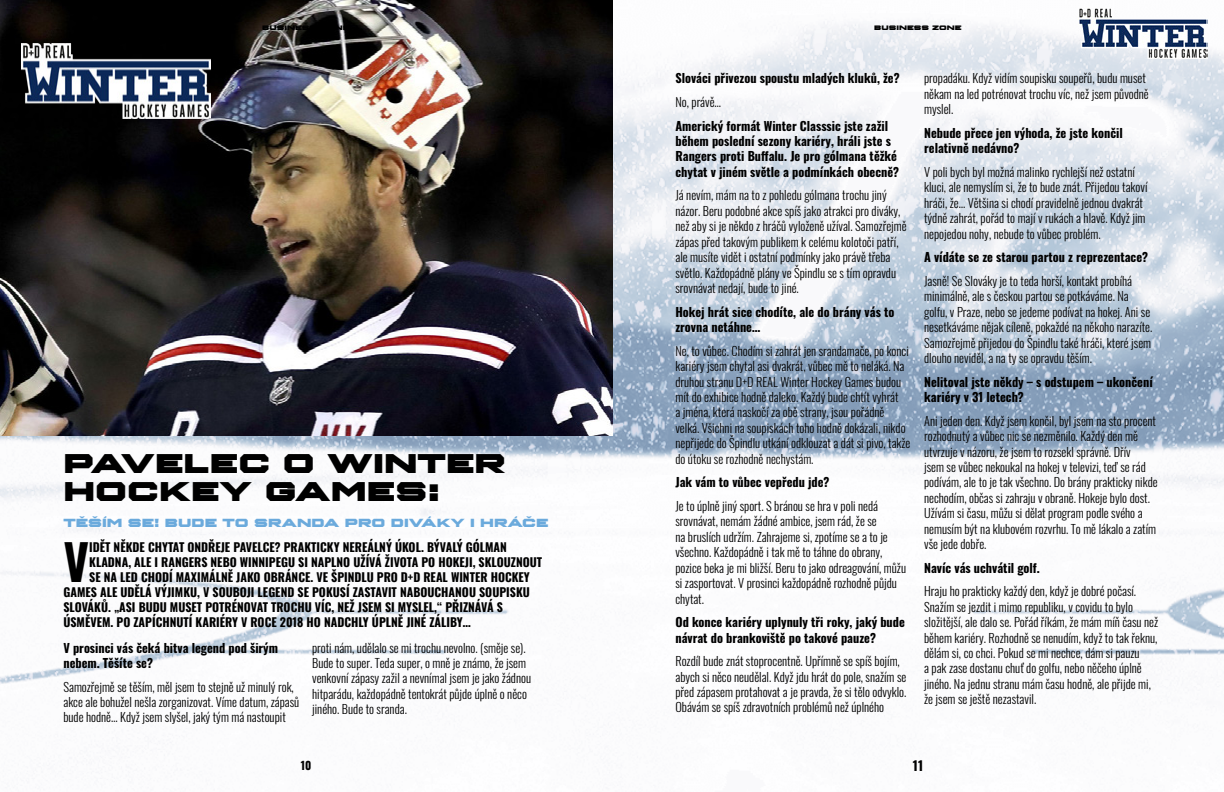
<style>
.page{position:relative;width:1224px;height:792px;background:#fff}
.page>*{position:absolute;margin:0;border:0;box-sizing:border-box;transform-origin:0 0}
.t1{font:700 49px "Oswald";color:#000}
.t2{font:900 expanded 23.6px "Winner Sans";color:#000}
.t3{font:700 13.2px "Oswald";color:#000}
.t4{font:300 12.3px/15.4px "Oswald";color:#000}
.t5{font:700 12.3px/15.4px "Oswald";color:#000}
.t6{font:700 12px "Oswald";color:#000}
.t7{font:700 11.3px "Oswald";color:#000}
.t8{font:900 expanded 10.3px "Winner Sans";color:#6baadc}
.t9{font:900 expanded 5.6px "Winner Sans";color:#000}
</style>
<div class="page">
<img style="left:0;top:0;width:1224px;height:756px">
<img style="left:0;top:0;width:612px;height:436px">
<img style="left:22px;top:44px;width:189px;height:74px">
<img style="left:1078px;top:8px;width:129px;height:51px">
<p class="t9" style="left:262px;top:23px;width:89px">BUSINESS ZONE</p>
<h2 class="t2" style="left:63px;top:442px;width:58px">PAVELE</h2>
<h2 class="t2" style="left:238px;top:442px;width:162px">C O WINTER</h2>
<h2 class="t2" style="left:63px;top:471px;width:126px">HOCKE</h2>
<h2 class="t2" style="left:219px;top:471px;width:222px">Y GAMES:</h2>
<p class="t8" style="left:63px;top:514px;width:129px">TĚŠÍM SE! BUDE</p>
<p class="t8" style="left:223px;top:514px;width:14px">TO</p>
<p class="t8" style="left:254px;top:514px;width:29px">SRANDA</p>
<p class="t8" style="left:345px;top:514px;width:14px">PRO</p>
<p class="t8" style="left:391px;top:514px;width:13px">DIVÁK</p>
<p class="t8" style="left:450px;top:514px;width:45px">Y I HRÁ</p>
<p class="t8" style="left:522px;top:514px;width:26px">ČE</p>
<h1 class="t1" style="left:63px;top:537px;width:27px">V</h1>
<p class="t6" style="left:89px;top:541px;width:419px">IDĚT NĚKDE CHYTAT ONDŘEJE PAVELCE? PRAKTICKY NEREÁLNÝ ÚKOL. BÝVALÝ GÓLMAN</p>
<p class="t6" style="left:89px;top:556px;width:454px">KLADNA, ALE I RANGERS NEBO WINNIPEGU SI NAPLNO UŽÍVÁ ŽIVOTA PO HOKEJI, SKLOUZNOUT</p>
<p class="t6" style="left:89px;top:571px;width:442px">SE NA LED CHODÍ MAXIMÁLNĚ JAKO OBRÁNCE. VE ŠPINDLU PRO D+D REAL WINTER HOCKEY</p>
<p class="t6" style="left:63px;top:586px;width:468px">GAMES ALE UDĚLÁ VÝJIMKU, V SOUBOJI LEGEND SE POKUSÍ ZASTAVIT NABOUCHANOU SOUPISKU</p>
<p class="t6" style="left:63px;top:601px;width:441px">SLOVÁKŮ. „ASI BUDU MUSET POTRÉNOVAT TROCHU VÍC, NEŽ JSEM SI MYSLEL,“ PŘIZNÁVÁ S</p>
<p class="t6" style="left:63px;top:616px;width:409px">ÚSMĚVEM. PO ZAPÍCHNUTÍ KARIÉRY V ROCE 2018 HO NADCHLY ÚPLNĚ JINÉ ZÁLIBY…</p>
<p class="t5" style="left:63px;top:641px;width:216px">V prosinci vás čeká bitva legend pod širým nebem. Těšíte se?</p>
<p class="t4" style="left:63px;top:678px;width:237px">Samozřejmě se těším, měl jsem to stejně už minulý rok, akce ale bohužel nešla zorganizovat. Víme datum, zápasů bude hodně… Když jsem slyšel, jaký tým má nastoupit</p>
<p class="t4" style="left:312px;top:638px;width:220px">proti nám, udělalo se mi trochu nevolno. (směje se).<br>Bude to super. Teda super, o mně je známo, že jsem venkovní zápasy zažil a nevnímal jsem je jako žádnou hitparádu, každopádně tentokrát půjde úplně o něco jiného. Bude to sranda.</p>
<p class="t7" style="left:301px;top:759px;width:12px">10</p>
<p class="t9" style="left:874px;top:23px;width:89px">BUSINESS ZONE</p>
<p class="t5" style="left:675px;top:71px;width:226px">Slováci přivezou spoustu mladých kluků, že?</p>
<p class="t4" style="left:675px;top:93px;width:47px">No, právě…</p>
<p class="t5" style="left:675px;top:119px;width:225px">Americký formát Winter Classsic jste zažil během poslední sezony kariéry, hráli jste s Rangers proti Buffalu. Je pro gólmana těžké chytat v jiném světle a podmínkách obecně?</p>
<p class="t4" style="left:675px;top:186px;width:233px">Já nevím, mám na to z pohledu gólmana trochu jiný názor. Beru podobné akce spíš jako atrakci pro diváky, než aby si je někdo z hráčů vyloženě užíval. Samozřejmě zápas před takovým publikem k celému kolotoči patří, ale musíte vidět i ostatní podmínky jako právě třeba světlo. Každopádně plány ve Špindlu se s tím opravdu srovnávat nedají, bude to jiné.</p>
<p class="t5" style="left:675px;top:305px;width:220px">Hokej hrát sice chodíte, ale do brány vás to zrovna netáhne…</p>
<p class="t4" style="left:675px;top:342px;width:237px">Ne, to vůbec. Chodím si zahrát jen srandamače, po konci kariéry jsem chytal asi dvakrát, vůbec mě to neláká. Na druhou stranu D+D REAL Winter Hockey Games budou mít do exhibice hodně daleko. Každý bude chtít vyhrát<br>a jména, která naskočí za obě strany, jsou pořádně velká. Všichni na soupiskách toho hodně dokázali, nikdo nepřijede do Špindlu utkání odklouzat a dát si pivo, takže do útoku se rozhodně nechystám.</p>
<p class="t5" style="left:675px;top:475px;width:156px">Jak vám to vůbec vepředu jde?</p>
<p class="t4" style="left:675px;top:497px;width:232px">Je to úplně jiný sport. S bránou se hra v poli nedá srovnávat, nemám žádné ambice, jsem rád, že se<br>na bruslích udržím. Zahrajeme si, zpotíme se a to je všechno. Každopádně i tak mě to táhne do obrany, pozice beka je mi bližší. Beru to jako odreagování, můžu si zasportovat. V prosinci každopádně rozhodně půjdu chytat.</p>
<p class="t5" style="left:675px;top:615px;width:231px">Od konce kariéry uplynuly tři roky, jaký bude návrat do brankoviště po takové pauze?</p>
<p class="t4" style="left:675px;top:652px;width:233px">Rozdíl bude znát stoprocentně. Upřímně se spíš bojím, abych si něco neudělal. Když jdu hrát do pole, snažím se před zápasem protahovat a je pravda, že si tělo odvyklo.<br>Obávám se spíš zdravotních problémů než úplného</p>
<p class="t4" style="left:924px;top:69px;width:226px">propadáku. Když vidím soupisku soupeřů, budu muset někam na led potrénovat trochu víc, než jsem původně myslel.</p>
<p class="t5" style="left:924px;top:126px;width:200px">Nebude přece jen výhoda, že jste končil relativně nedávno?</p>
<p class="t4" style="left:924px;top:163px;width:225px">V poli bych byl možná malinko rychlejší než ostatní kluci, ale nemyslím si, že to bude znát. Přijedou takoví hráči, že… Většina si chodí pravidelně jednou dvakrát týdně zahrát, pořád to mají v rukách a hlavě. Když jim nepojedou nohy, nebude to vůbec problém.</p>
<p class="t5" style="left:924px;top:250px;width:225px">A vídáte se ze starou partou z reprezentace?</p>
<p class="t4" style="left:924px;top:272px;width:230px">Jasně! Se Slováky je to teda horší, kontakt probíhá minimálně, ale s českou partou se potkáváme. Na golfu, v Praze, nebo se jedeme podívat na hokej. Ani se nesetkáváme nějak cíleně, pokaždé na někoho narazíte.<br>Samozřejmě přijedou do Špindlu také hráči, které jsem dlouho neviděl, a na ty se opravdu těším.</p>
<p class="t5" style="left:924px;top:375px;width:230px">Nelitoval jste někdy – s odstupem – ukončení kariéry v 31 letech?</p>
<p class="t4" style="left:924px;top:412px;width:235px">Ani jeden den. Když jsem končil, byl jsem na sto procent rozhodnutý a vůbec nic se nezměnilo. Každý den mě utvrzuje v názoru, že jsem to rozsekl správně. Dřív<br>jsem se vůbec nekoukal na hokej v televizi, teď se rád podívám, ale to je tak všechno. Do brány prakticky nikde nechodím, občas si zahraju v obraně. Hokeje bylo dost.<br>Užívám si času, můžu si dělat program podle svého a nemusím být na klubovém rozvrhu. To mě lákalo a zatím vše jede dobře.</p>
<p class="t5" style="left:924px;top:561px;width:117px">Navíc vás uchvátil golf.</p>
<p class="t4" style="left:924px;top:582px;width:235px">Hraju ho prakticky každý den, když je dobré počasí.<br>Snažím se jezdit i mimo republiku, v covidu to bylo složitější, ale dalo se. Pořád říkám, že mám míň času než během kariéry. Rozhodně se nenudím, když to tak řeknu, dělám si, co chci. Pokud se mi nechce, dám si pauzu<br>a pak zase dostanu chuť do golfu, nebo něčeho úplně jiného. Na jednu stranu mám času hodně, ale přijde mi, že jsem se ještě nezastavil.</p>
<p class="t3" style="left:913px;top:758px;width:12px">11</p>
</div>
